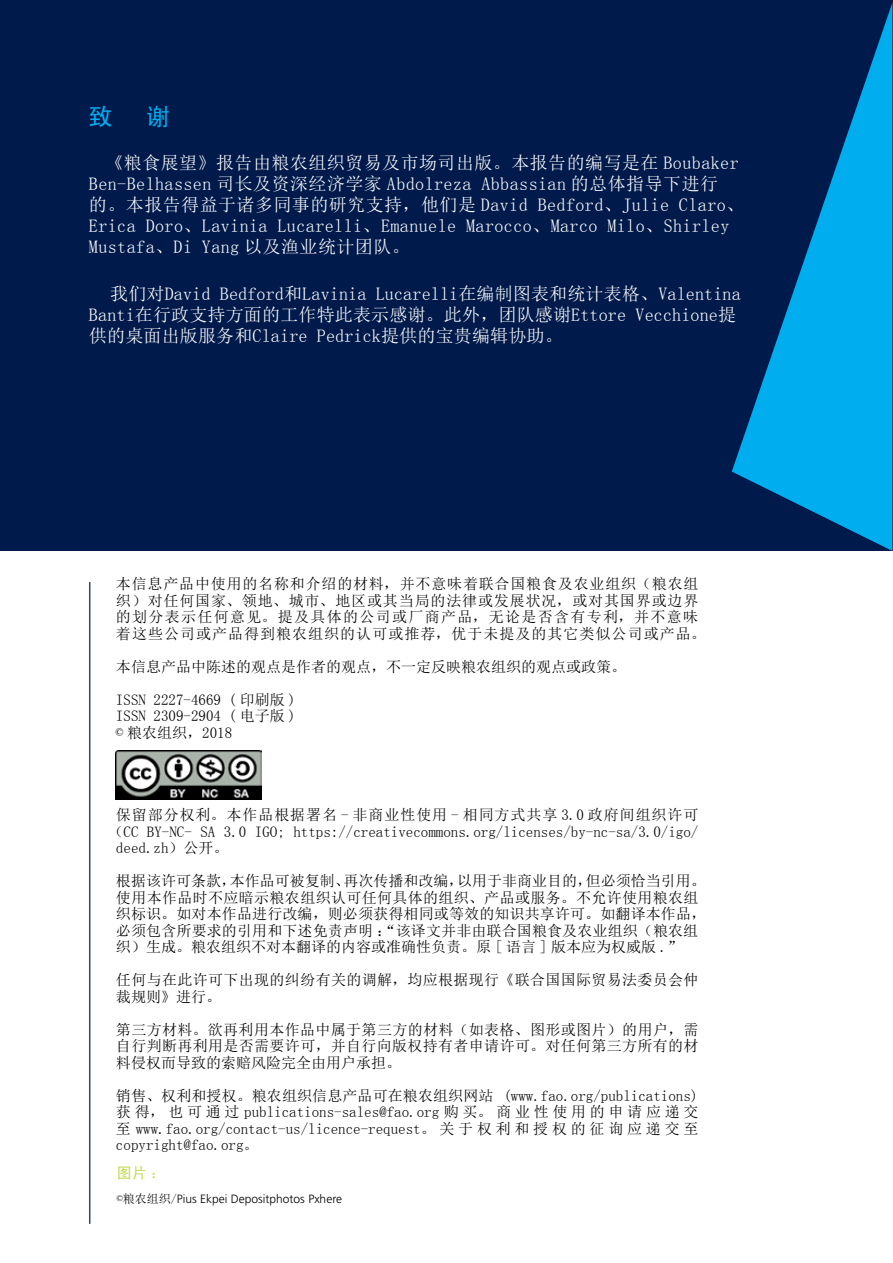
<style>
.page{position:relative;width:893px;height:1263px;background:#fff}
.page>*{position:absolute;margin:0;border:0;box-sizing:border-box;transform-origin:0 0}
.t1{font:24px "Sim Hei";color:#00aeef}
.t2{font:18px/21px "Sim Sun";letter-spacing:.025em;color:#fff}
.t3{font:15px/16.5px "Sim Sun";letter-spacing:.01em;color:#000;text-align:justify}
.t4{font:15px/16.5px "Sim Sun";letter-spacing:.07em;color:#000}
.t5{font:15px "Sim Sun";letter-spacing:.06em;color:#000}
.t6{font:15px "Sim Hei";color:#c4da56}
.t7{font:300 12px "Frutiger LT Std";color:#000}
.s1{font-family:"Sim Hei";color:#fff}
.s2{font-family:"Sim Sun";font-weight:400}
</style>
<div class="page">
<div style="left:0;top:0;width:893px;height:551px;background:#001a4b"></div>
<svg style="left:732px;top:3px;width:160px;height:548px;background:#00639c"></svg>
<img style="left:116px;top:750px;width:145px;height:50px">
<hr style="left:89px;top:582px;width:1px;height:642px;background:#00143f">
<h1 class="t1" style="left:89px;top:104px;width:25px">致</h1>
<h1 class="t1" style="left:146px;top:104px;width:25px">谢</h1>
<p class="t2" style="left:89px;top:152px;width:657px;text-indent:17px">《粮食展望》报告由粮农组织贸易及市场司出版。本报告的编写是在 Boubaker Ben-Belhassen 司长及资深经济学家 Abdolreza Abbassian 的总体指导下进行<br>的。本报告得益于诸多同事的研究支持，他们是 David Bedford、Julie Claro、Erica Doro、Lavinia Lucarelli、Emanuele Marocco、Marco Milo、Shirley Mustafa、Di Yang 以及渔业统计团队。</p>
<p class="t2" style="left:89px;top:283px;width:653px;text-indent:21px">我们对David Bedford和Lavinia Lucarelli在编制图表和统计表格、Valentina<br>Banti在行政支持方面的工作特此表示感谢。此外，团队感谢Ettore Vecchione提供的桌面出版服务和Claire Pedrick提供的宝贵编辑协助。</p>
<p class="t4" style="left:116px;top:576px;width:591px">本信息产品中使用的名称和介绍的材料，并不意味着联合国粮食及农业组织（粮农组织）对任何国家、领地、城市、地区或其当局的法律或发展状况，或对其国界或边界的划分表示任何意见。提及具体的公司或厂商产品，无论是否含有专利，并不意味着这些公司或产品得到粮农组织的认可或推荐，优于未提及的其它类似公司或产品。</p>
<p class="t3" style="left:116px;top:658px;width:519px">本信息产品中陈述的观点是作者的观点，不一定反映粮农组织的观点或政策。<span class="s1">。</span></p>
<p class="t3" style="left:116px;top:691px;width:181px">ISSN 2227-4669 ( 印刷版 )<br>ISSN 2309-2904 ( 电子版 ) © 粮农组织，2018</p>
<p class="t5" style="left:116px;top:807px;width:584px">保留部分权利。本作品根据署名 - 非商业性使用 - 相同方式共享 3.0 政府间组织许可</p>
<p class="t3" style="left:108px;top:823px;width:591px">（CC BY-NC- SA 3.0 IGO; https://creativecommons.org/licenses/by-nc-sa/3.0/igo/</p>
<p class="t3" style="left:116px;top:840px;width:114px">deed.zh）公开。</p>
<p class="t3" style="left:116px;top:873px;width:592px;text-align:left">根据该许可条款，本作品可被复制、再次传播和改编，以用于非商业目的，但必须恰当引用。使用本作品时不应暗示粮农组织认可任何具体的组织、产品或服务。不允许使用粮农组织标识。如对本作品进行改编，则必须获得相同或等效的知识共享许可。如翻译本作品，必须包含所要求的引用和下述免责声明：“该译文并非由联合国粮食及农业组织（粮农组织）生成。粮农组织不对本翻译的内容或准确性负责。原 [ 语言 ] 版本应为权威版 .”</p>
<p class="t3" style="left:116px;top:972px;width:584px">任何与在此许可下出现的纠纷有关的调解，均应根据现行《联合国国际贸易法委员会仲裁规则》进行。</p>
<p class="t3" style="left:116px;top:1021px;width:584px">第三方材料。欲再利用本作品中属于第三方的材料（如表格、图形或图片）的用户，需自行判断再利用是否需要许可，并自行向版权持有者申请许可。对任何第三方所有的材料侵权而导致的索赔风险完全由用户承担。</p>
<p class="t3" style="left:116px;top:1087px;width:584px">销售、权利和授权。粮农组织信息产品可在粮农组织网站 (www.fao.org/publications)获得，也可通过 publications-sales@fao.org 购买。商业性使用的申请应递交至 www.fao.org/contact-us/licence-request。关于权利和授权的征询应递交至copyright@fao.org。</p>
<p class="t6" style="left:117px;top:1165px;width:50px">图片：</p>
<p class="t7" style="left:117px;top:1192px;width:227px"><span class="s2">©粮农组织/</span>Pius Ekpei Depositphotos Pxhere</p>
</div>
